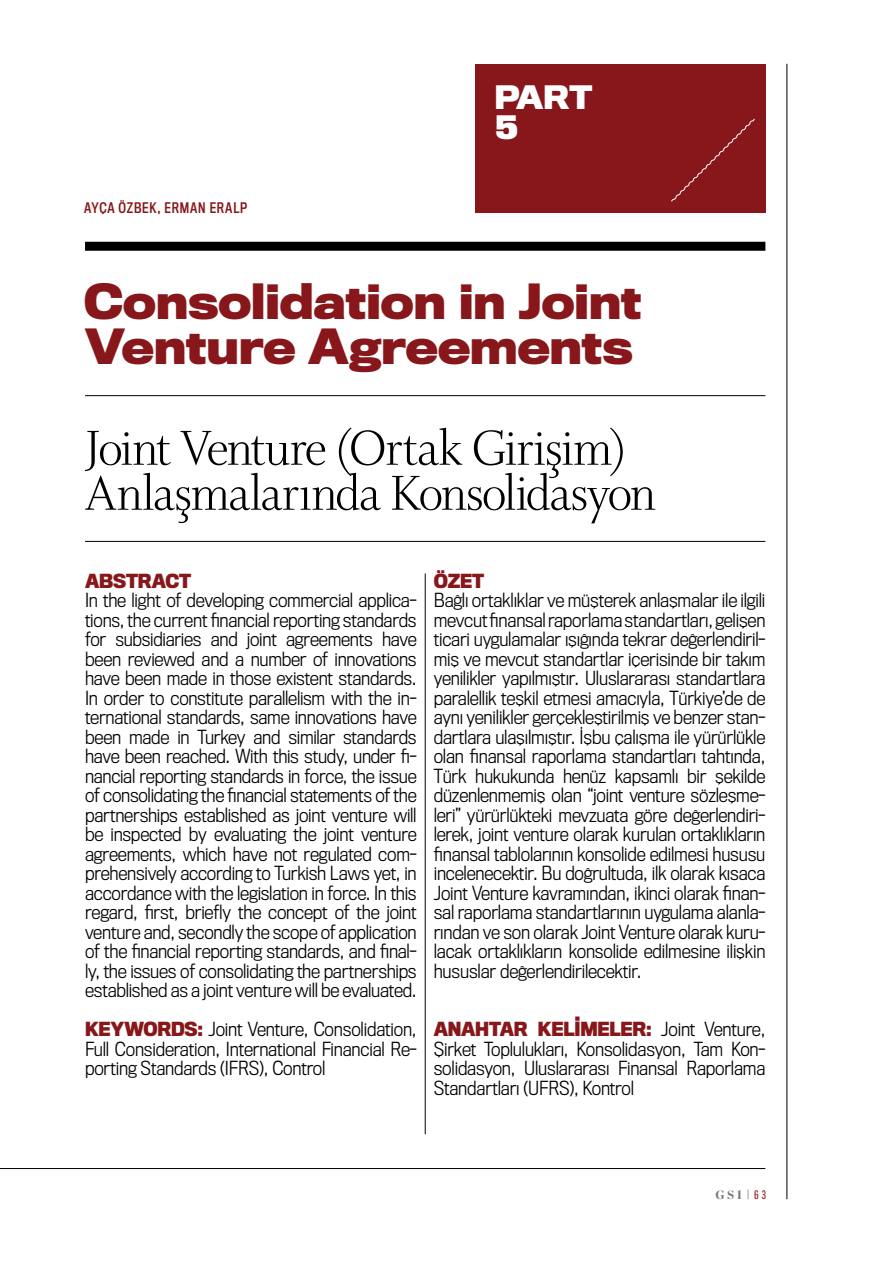
<style>
.page{position:relative;width:893px;height:1263px;background:#fff}
.page>*{position:absolute;margin:0;border:0;box-sizing:border-box;transform-origin:0 0}
.t1{font:300 52.5px/45px "Whitman Display";letter-spacing:-.015em;color:#000}
.t2{font:700 45px/45px "Titling Gothic FB Normal";letter-spacing:-.015em;color:#87171a}
.t3{font:700 30px/30px "Titling Gothic FB Normal";color:#fff}
.t4{font:300 18px/19.5px "Titling Gothic FB Narrow";letter-spacing:-.01em;color:#000;text-align:justify}
.t5{font:700 18px "Titling Gothic FB Narrow";letter-spacing:-.01em;color:#87171a}
.t6{font:13.5px "Titling Gothic FB Cond Standard";letter-spacing:.055em;color:#87171a}
.t7{font:900 12px "Chronicle Display";color:#77787b}
.s1{font-weight:700;color:#87171a}
.s2{font-family:"Flama Condensed Basic";font-weight:400}
.s3{font-family:"Flama Condensed Basic";font-weight:400;color:#87171a}
</style>
<div class="page">
<hr style="left:787px;top:64px;width:1px;height:1135px;background:#000">
<hr style="left:0;top:1168px;width:765px;height:1px;background:#000">
<div style="left:85px;top:242px;width:680px;height:9px;background:#000"></div>
<div style="left:475px;top:64px;width:290px;height:149px;background:#87171a"></div>
<hr style="left:85px;top:541px;width:680px;height:1px;background:#000">
<svg style="left:671px;top:118px;width:84px;height:84px"></svg>
<hr style="left:85px;top:395px;width:680px;height:1px;background:#000">
<hr style="left:425px;top:573px;width:1px;height:561px;background:#000">
<p class="t6" style="left:84px;top:199px;width:164px">AYÇA ÖZBEK, ERMAN ERALP</p>
<h3 class="t3" style="left:494px;top:80px;width:99px">PART<br>5</h3>
<h2 class="t2" style="left:84px;top:276px;width:559px">Consolidation in Joint<br>Venture Agreements</h2>
<h1 class="t1" style="left:85px;top:426px;width:572px">Joint Venture (Ortak Girişim)<br>Anlaşmalarında Konsolidasyon</h1>
<p class="t5" style="left:85px;top:568px;width:108px">ABSTRACT</p>
<p class="t4" style="left:85px;top:591px;width:333px">In the light of developing commercial applica&shy;tions, the current financial reporting standards for subsidiaries and joint agreements have been reviewed and a number of innovations have been made in those existent standards.<br>In order to constitute parallelism with the in&shy;ternational standards, same innovations have been made in Turkey and similar standards have been reached. With this study, under fi&shy;nancial reporting standards in force, the issue of consolidating the financial statements of the partnerships established as joint venture will be inspected by evaluating the joint venture agreements, which have not regulated com&shy;prehensively according to Turkish Laws yet, in accordance with the legislation in force. In this regard, first, briefly the concept of the joint venture and, secondly the scope of application of the financial reporting standards, and final&shy;ly, the issues of consolidating the partnerships established as a joint venture will be evaluated.</p>
<p class="t4" style="left:85px;top:1020px;width:333px"><span class="s1">KEYWORDS:</span> Joint Venture, Consolidation, Full Consideration, International Financial Re&shy;porting Standards (IFRS), Control</p>
<p class="t5" style="left:434px;top:568px;width:39px">ÖZET</p>
<p class="t4" style="left:434px;top:591px;width:333px">Bağlı ortaklıklar ve müşterek anlaşmalar ile ilgili mevcut finansal raporlama standartları, gelişen ticari uygulamalar ışığında tekrar değerlendiril&shy;miş ve mevcut standartlar içerisinde bir takım yenilikler yapılmıştır. Uluslararası standartlara paralellik teşkil etmesi amacıyla, Türkiye’de de aynı yenilikler gerçekleştirilmiş ve benzer stan&shy;dartlara ulaşılmıştır. İşbu çalışma ile yürürlükle olan finansal raporlama standartları tahtında, Türk hukukunda henüz kapsamlı bir şekilde düzenlenmemiş olan “joint venture sözleşme&shy;leri” yürürlükteki mevzuata göre değerlendiri&shy;lerek, joint venture olarak kurulan ortaklıkların finansal tablolarının konsolide edilmesi hususu incelenecektir. Bu doğrultuda, ilk olarak kısaca Joint Venture kavramından, ikinci olarak finan&shy;sal raporlama standartlarının uygulama alanla&shy;rından ve son olarak Joint Venture olarak kuru&shy;lacak ortaklıkların konsolide edilmesine ilişkin hususlar değerlendirilecektir.</p>
<p class="t4" style="left:434px;top:1019px;width:333px"><span class="s1">ANAHTAR KELIMELER:</span> Joint Venture, Şirket Toplulukları, Konsolidasyon, Tam Kon&shy;solidasyon, Uluslararası Finansal Raporlama Standartları (UFRS), Kontrol</p>
<p class="t7" style="left:715px;top:1185px;width:52px">gsi <span class="s2">|</span> <span class="s3">63</span></p>
</div>
